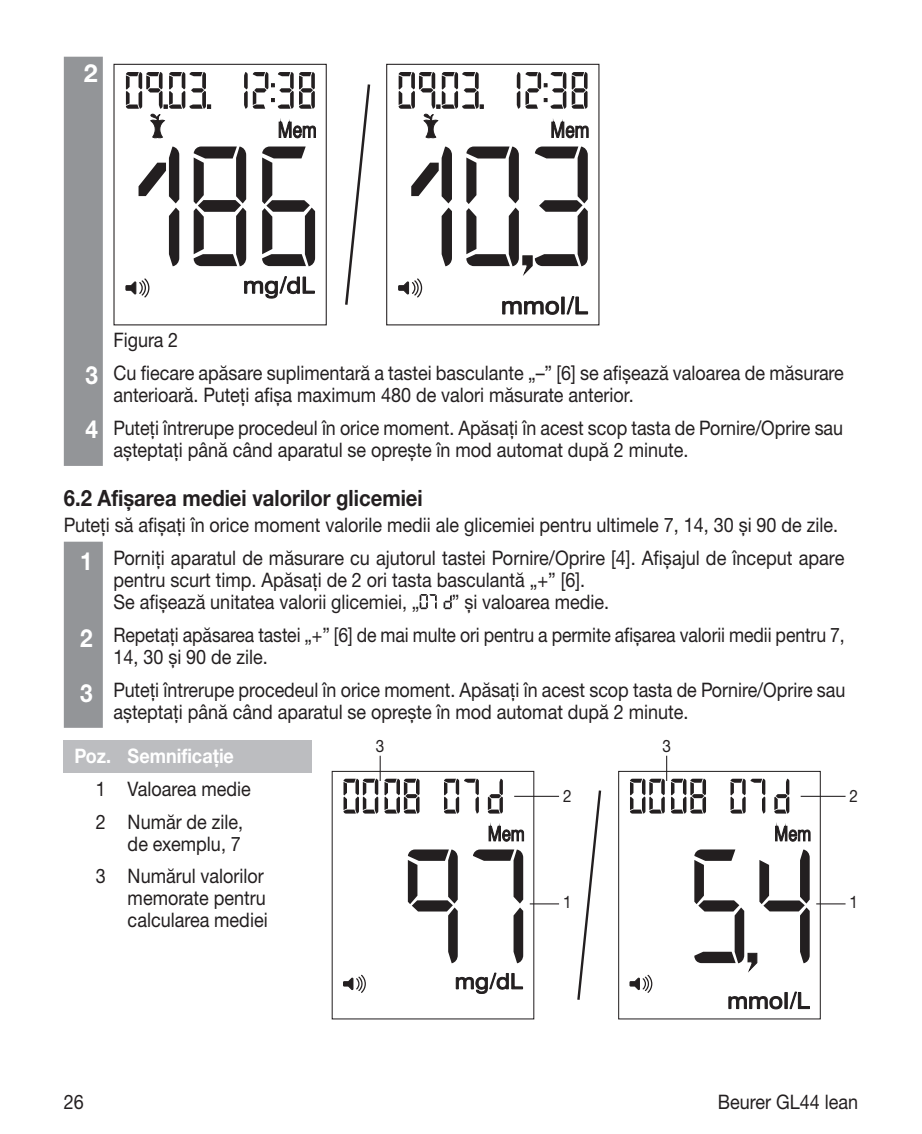
<style>
.page{position:relative;width:922px;height:1134px;background:#fff}
.page>*{position:absolute;margin:0;border:0;box-sizing:border-box;transform-origin:0 0}
.t1{font:700 25px "Helvetica Neue LTW1 G";color:#fff}
.t2{font:700 22.5px "Helvetica Neue LTW1 G";color:#231f20;scale:.9 1}
.t3{font:20px/32.8px "Helvetica Neue LTW1 G";color:#231f20;scale:.9 1}
.t4{font:700 20px "Helvetica Neue LTW1 G";color:#fff;scale:.9 1}
.t5{font:17px "Helvetica Neue LTW1 G";color:#231f20;scale:.9 1}
.s1{font-weight:700;font-size:25px;color:#fff}
</style>
<div class="page">
<div style="left:64px;top:57px;width:39px;height:409px;background:#939598"></div>
<div style="left:113px;top:64px;width:214px;height:261px;border:1px solid #231f20"></div>
<svg style="left:194px;top:147px;width:52px;height:119px"></svg>
<svg style="left:278px;top:122px;width:38px;height:17px"></svg>
<svg style="left:262px;top:147px;width:53px;height:119px"></svg>
<svg style="left:299px;top:72px;width:16px;height:37px"></svg>
<svg style="left:253px;top:72px;width:40px;height:37px"></svg>
<svg style="left:244px;top:72px;width:3px;height:37px"></svg>
<svg style="left:126px;top:72px;width:85px;height:66px"></svg>
<svg style="left:244px;top:276px;width:71px;height:23px"></svg>
<svg style="left:125px;top:278px;width:24px;height:19px"></svg>
<svg style="left:138px;top:147px;width:41px;height:119px"></svg>
<div style="left:386px;top:64px;width:213px;height:261px;border:1px solid #231f20"></div>
<svg style="left:502px;top:300px;width:57px;height:15px"></svg>
<svg style="left:566px;top:296px;width:22px;height:19px"></svg>
<div style="left:561px;top:296px;width:3px;height:18px;background:#231f20;border:1px solid #231f20"></div>
<svg style="left:411px;top:147px;width:41px;height:119px"></svg>
<svg style="left:551px;top:122px;width:37px;height:17px"></svg>
<svg style="left:398px;top:278px;width:24px;height:19px"></svg>
<svg style="left:516px;top:72px;width:71px;height:37px"></svg>
<svg style="left:398px;top:72px;width:85px;height:66px"></svg>
<svg style="left:466px;top:147px;width:121px;height:129px"></svg>
<svg style="left:345px;top:84px;width:26px;height:221px"></svg>
<div style="left:64px;top:542px;width:39px;height:186px;background:#939598"></div>
<svg style="left:419px;top:594px;width:32px;height:15px"></svg>
<div style="left:64px;top:740px;width:248px;height:32px;background:#bcbdc0"></div>
<svg style="left:408px;top:849px;width:49px;height:114px"></svg>
<svg style="left:488px;top:826px;width:36px;height:16px"></svg>
<svg style="left:473px;top:849px;width:50px;height:114px"></svg>
<svg style="left:487px;top:779px;width:15px;height:34px"></svg>
<svg style="left:444px;top:779px;width:34px;height:34px"></svg>
<svg style="left:455px;top:972px;width:68px;height:22px"></svg>
<svg style="left:343px;top:975px;width:23px;height:18px"></svg>
<svg style="left:343px;top:756px;width:76px;height:57px"></svg>
<hr style="left:514px;top:796px;width:45px;height:1px;background:#231f20">
<hr style="left:529px;top:903px;width:30px;height:1px;background:#231f20">
<div style="left:618px;top:771px;width:202px;height:248px;border:1px solid #231f20"></div>
<svg style="left:728px;top:996px;width:54px;height:14px"></svg>
<svg style="left:789px;top:991px;width:21px;height:19px"></svg>
<div style="left:784px;top:992px;width:3px;height:17px;background:#231f20;border:1px solid #231f20"></div>
<svg style="left:775px;top:826px;width:35px;height:16px"></svg>
<svg style="left:629px;top:975px;width:23px;height:18px"></svg>
<svg style="left:774px;top:779px;width:15px;height:34px"></svg>
<svg style="left:730px;top:779px;width:35px;height:34px"></svg>
<svg style="left:694px;top:849px;width:115px;height:123px"></svg>
<svg style="left:629px;top:756px;width:76px;height:57px"></svg>
<hr style="left:800px;top:796px;width:45px;height:1px;background:#231f20">
<svg style="left:816px;top:903px;width:29px;height:1px"></svg>
<svg style="left:577px;top:790px;width:25px;height:210px"></svg>
<p class="t1" style="left:84px;top:57px;width:15px">2</p>
<p class="t3" style="left:85px;top:323px;width:844px;text-indent:28px">Figura 2<br><span class="s1">3</span> Cu fiecare apăsare suplimentară a tastei basculante „–” [6] se afișează valoarea de măsurare</p>
<p class="t3" style="left:85px;top:378px;width:843px;text-indent:28px">anterioară. Puteți afișa maximum 480 de valori măsurate anterior.<br><span class="s1">4</span> Puteți întrerupe procedeul în orice moment. Apăsați în acest scop tasta de Pornire/Oprire sau</p>
<p class="t3" style="left:113px;top:433px;width:640px">așteptați până când aparatul se oprește în mod automat după 2 minute.</p>
<p class="t2" style="left:64px;top:484px;width:400px">6.2 Afișarea mediei valorilor glicemiei</p>
<p class="t3" style="left:80px;top:508px;width:850px;line-height:33.5px;text-indent:-16px">Puteți să afișați în orice moment valorile medii ale glicemiei pentru ultimele 7, 14, 30 și 90 de zile.<br><span class="s1">1</span> Porniți aparatul de măsurare cu ajutorul tastei Pornire/Oprire [4]. Afișajul de început apare</p>
<p class="t3" style="left:113px;top:569px;width:525px;line-height:22px">pentru scurt timp. Apăsați de 2 ori tasta basculantă „+” [6].<br>Se afișează unitatea valorii glicemiei, „</p>
<p class="t3" style="left:80px;top:585px;width:850px;text-indent:371px">” și valoarea medie.<br><span class="s1">2</span> Repetați apăsarea tastei „+” [6] de mai multe ori pentru a permite afișarea valorii medii pentru 7,</p>
<p class="t3" style="left:80px;top:640px;width:851px;text-indent:33px">14, 30 și 90 de zile.<br><span class="s1">3</span> Puteți întrerupe procedeul în orice moment. Apăsați în acest scop tasta de Pornire/Oprire sau</p>
<p class="t3" style="left:113px;top:695px;width:640px">așteptați până când aparatul se oprește în mod automat după 2 minute.</p>
<p class="t4" style="left:74px;top:744px;width:179px">Poz. Semnificație</p>
<p class="t5" style="left:376px;top:735px;width:11px">3</p>
<p class="t5" style="left:662px;top:735px;width:11px">3</p>
<p class="t3" style="left:96px;top:772px;width:174px">1 Valoarea medie<br>2 Număr de zile,</p>
<p class="t3" style="left:96px;top:827px;width:188px;text-align:center">de exemplu, 7<br>3 Numărul valorilor</p>
<p class="t3" style="left:128px;top:887px;width:157px;line-height:22px">memorate pentru calcularea mediei</p>
<p class="t5" style="left:563px;top:786px;width:11px">2</p>
<p class="t5" style="left:563px;top:892px;width:11px">1</p>
<p class="t5" style="left:849px;top:786px;width:11px">2</p>
<p class="t5" style="left:849px;top:892px;width:11px">1</p>
<p class="t3" style="left:64px;top:1086px;width:24px">26</p>
<p class="t3" style="left:717px;top:1086px;width:157px">Beurer GL44 lean</p>
</div>
